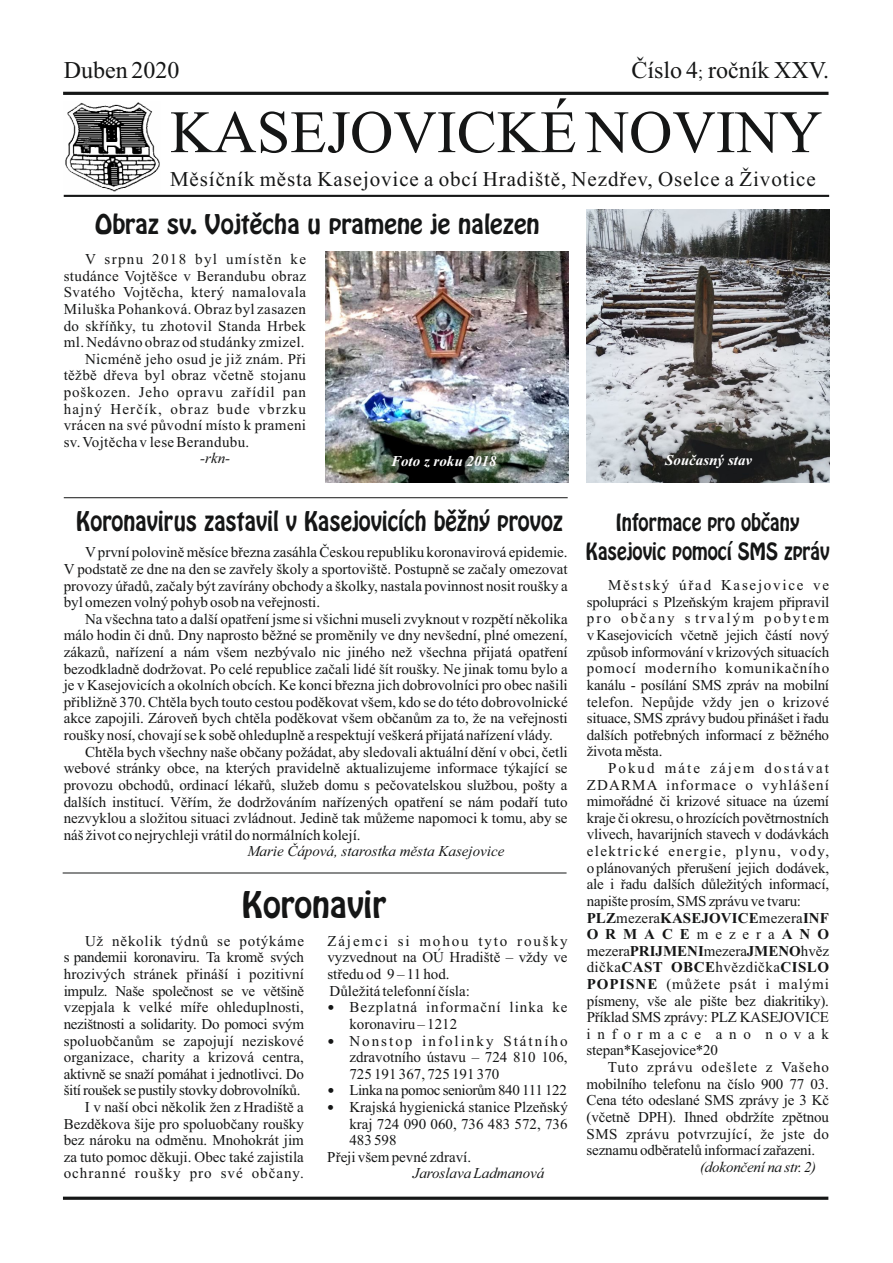
<style>
.page{position:relative;width:893px;height:1263px;background:#fff}
.page>*{position:absolute;margin:0;border:0;box-sizing:border-box;transform-origin:0 0}
.t1{font:60px "Times New Roman";color:#151616}
.t2{font:32.4px "Homeward Bound";color:#151616}
.t3{font:24px "Homeward Bound";color:#151616;scale:.91 1}
.t4{font:24px "Homeward Bound";color:#151616}
.t5{font:24px "Times New Roman";color:#151616}
.t6{font:21px "Times New Roman";letter-spacing:.04em;color:#151616}
.t7{font:21px/28.5px "Homeward Bound";color:#151616;text-align:center;scale:.88 1}
.t8{font:15px/16.6px "Times New Roman";color:#151616;text-align:justify}
.t9{font:15px "Times New Roman";letter-spacing:.025em;color:#151616}
.t10{font:italic 15px "Times New Roman";color:#151616}
.t11{font:15px "Times New Roman";letter-spacing:.035em;color:#151616}
.t12{font:15px "Times New Roman";letter-spacing:.055em;color:#151616}
.t13{font:15px "Times New Roman";letter-spacing:-.025em;color:#151616}
.t14{font:15px "Times New Roman";letter-spacing:.08em;color:#151616}
.t15{font:15px "Times New Roman";letter-spacing:.065em;color:#151616}
.t16{font:italic 700 15px "Times New Roman";color:#fff}
.t17{font:15px "Times New Roman";letter-spacing:.135em;color:#151616}
.t18{font:15px "Times New Roman";letter-spacing:.09em;color:#151616}
.s1{font-size:18px}
.s2{font-weight:700}
</style>
<div class="page">
<hr style="left:64px;top:195px;width:765px;height:2px;background:#151616">
<hr style="left:63px;top:92px;width:765px;height:3px;background:#151616">
<svg style="left:63px;top:1196px;width:765px;height:4px;background:#434444"></svg>
<img style="left:65px;top:102px;width:95px;height:90px">
<img style="left:325px;top:251px;width:244px;height:232px">
<img style="left:587px;top:209px;width:242px;height:274px">
<hr style="left:64px;top:497px;width:504px;height:1px;background:#151616">
<hr style="left:63px;top:872px;width:504px;height:1px;background:#151616">
<h3 class="t5" style="left:64px;top:61px;width:117px">Duben 2020</h3>
<h3 class="t5" style="left:632px;top:61px;width:199px">Číslo 4<span class="s1">;</span> ročník XXV.</h3>
<h1 class="t1" style="left:170px;top:111px;width:654px">KASEJOVICKÉ NOVINY</h1>
<h3 class="t6" style="left:170px;top:172px;width:647px">Měsíčník města Kasejovice a obcí Hradiště, Nezdřev, Oselce a Životice</h3>
<h3 class="t4" style="left:95px;top:215px;width:446px">Obraz sv. Vojtěcha u pramene je nalezen</h3>
<p class="t18" style="left:85px;top:254px;width:223px">V srpnu 2018 byl umístěn ke</p>
<p class="t9" style="left:64px;top:270px;width:244px">studánce Vojtěšce v Berandubu obraz</p>
<p class="t11" style="left:64px;top:287px;width:244px">Svatého Vojtěcha, který namalovala</p>
<p class="t9" style="left:64px;top:304px;width:244px">Miluška Pohanková. Obraz byl zasazen</p>
<p class="t9" style="left:64px;top:320px;width:244px">do skříňky, tu zhotovil Standa Hrbek</p>
<p class="t9" style="left:64px;top:337px;width:242px">ml. Nedávno obraz od studánky zmizel.</p>
<p class="t9" style="left:85px;top:353px;width:223px">Nicméně jeho osud je již znám. Při</p>
<p class="t9" style="left:64px;top:370px;width:244px">těžbě dřeva byl obraz včetně stojanu</p>
<p class="t12" style="left:64px;top:387px;width:244px">poškozen. Jeho opravu zařídil pan</p>
<p class="t14" style="left:64px;top:403px;width:244px">hajný Herčík, obraz bude vbrzku</p>
<p class="t9" style="left:64px;top:420px;width:244px">vrácen na své původní místo k prameni</p>
<p class="t9" style="left:64px;top:436px;width:187px">sv. Vojtěcha v lese Berandubu.</p>
<p class="t10" style="left:200px;top:453px;width:31px">-rkn-</p>
<p class="t16" style="left:391px;top:455px;width:107px">Foto z roku 2018</p>
<p class="t16" style="left:665px;top:455px;width:89px">Současný stav</p>
<h3 class="t3" style="left:76px;top:511px;width:536px">Koronavirus zastavil v Kasejovicích běžný provoz</h3>
<p class="t8" style="left:64px;top:545px;width:505px;text-indent:21px">Vprvní polovině měsíce března zasáhla Českou republiku koronavirová epidemie.<br>V podstatě ze dne na den se zavřely školy a sportoviště. Postupně se začaly omezovat provozy úřadů, začaly být zavírány obchody a školky, nastala povinnost nosit roušky a byl omezen volný pohyb osob na veřejnosti.</p>
<p class="t8" style="left:85px;top:612px;width:484px">Na všechna tato a další opatření jsme si všichni museli zvyknout v rozpětí několika</p>
<p class="t8" style="left:64px;top:628px;width:505px">málo hodin či dnů. Dny naprosto běžné se proměnily ve dny nevšední, plné omezení,</p>
<p class="t8" style="left:64px;top:645px;width:505px">zákazů, nařízení a nám všem nezbývalo nic jiného než všechna přijatá opatření</p>
<p class="t8" style="left:64px;top:662px;width:505px">bezodkladně dodržovat. Po celé republice začali lidé šít roušky. Ne jinak tomu bylo a</p>
<p class="t8" style="left:64px;top:678px;width:505px">je v Kasejovicích a okolních obcích. Ke konci března jich dobrovolníci pro obec našili</p>
<p class="t8" style="left:64px;top:695px;width:505px">přibližně 370. Chtěla bych touto cestou poděkovat všem, kdo se do této dobrovolnické</p>
<p class="t8" style="left:64px;top:711px;width:505px">akce zapojili. Zároveň bych chtěla poděkovat všem občanům za to, že na veřejnosti</p>
<p class="t8" style="left:64px;top:728px;width:491px">roušky nosí, chovají se k sobě ohleduplně a respektují veškerá přijatá nařízení vlády.</p>
<p class="t8" style="left:85px;top:745px;width:484px">Chtěla bych všechny naše občany požádat, aby sledovali aktuální dění v obci, četli</p>
<p class="t8" style="left:64px;top:761px;width:505px">webové stránky obce, na kterých pravidelně aktualizujeme informace týkající se</p>
<p class="t8" style="left:64px;top:778px;width:505px">provozu obchodů, ordinací lékařů, služeb domu s pečovatelskou službou, pošty a</p>
<p class="t8" style="left:64px;top:795px;width:505px">dalších institucí. Věřím, že dodržováním nařízených opatření se nám podaří tuto</p>
<p class="t8" style="left:64px;top:811px;width:505px">nezvyklou a složitou situaci zvládnout. Jedině tak můžeme napomoci k tomu, aby se</p>
<p class="t8" style="left:64px;top:828px;width:298px">náš život co nejrychleji vrátil do normálních kolejí.</p>
<p class="t10" style="left:247px;top:846px;width:259px">Marie Čápová, starostka města Kasejovice</p>
<h2 class="t2" style="left:242px;top:891px;width:146px">Koronavir</h2>
<p class="t8" style="left:64px;top:934px;width:242px;text-align:right">Už několik týdnů se potýkáme<br>s pandemii koronaviru. Ta kromě svých hrozivých stránek přináší i pozitivní impulz. Naše společnost se ve většině vzepjala k velké míře ohleduplnosti, nezištnosti a solidarity. Do pomoci svým spoluobčanům se zapojují neziskové organizace, charity a krizová centra, aktivně se snaží pomáhat i jednotlivci. Do šití roušek se pustily stovky dobrovolníků.<br>I v naší obci několik žen z Hradiště a Bezděkova šije pro spoluobčany roušky bez nároku na odměnu. Mnohokrát jim za tuto pomoc děkuji. Obec také zajistila ochranné roušky pro své občany.</p>
<p class="t8" style="left:327px;top:934px;width:242px;text-align:left">Zájemci si mohou tyto roušky vyzvednout na OÚ Hradiště – vždy ve středu od 9 – 11 hod.<br>Důležitá telefonní čísla:</p>
<p class="t15" style="left:349px;top:1002px;width:220px">Bezplatná informační linka ke</p>
<p class="t8" style="left:349px;top:1017px;width:109px">koronaviru – 1212</p>
<p class="t17" style="left:349px;top:1035px;width:220px">Nonstop infolinky Státního</p>
<p class="t8" style="left:349px;top:1050px;width:220px">zdravotního ústavu – 724 810 106,</p>
<p class="t8" style="left:349px;top:1067px;width:151px">725 191 367, 725 191 370</p>
<p class="t13" style="left:349px;top:1085px;width:219px">Linka na pomoc seniorům 840 111 122</p>
<p class="t8" style="left:349px;top:1100px;width:220px">Krajská hygienická stanice Plzeňský</p>
<p class="t8" style="left:349px;top:1117px;width:220px">kraj 724 090 060, 736 483 572, 736</p>
<p class="t8" style="left:349px;top:1133px;width:49px">483 598</p>
<p class="t8" style="left:327px;top:1150px;width:145px">Přeji všem pevné zdraví.</p>
<p class="t10" style="left:413px;top:1168px;width:133px">Jaroslava Ladmanová</p>
<h3 class="t7" style="left:586px;top:511px;width:278px">Informace pro občany<br>Kasejovic pomocí SMS zpráv</h3>
<p class="t8" style="left:587px;top:578px;width:244px;text-indent:21px">Městský úřad Kasejovice ve spolupráci s Plzeňským krajem připravil pro občany s trvalým pobytem vKasejovicích včetně jejich částí nový způsob informování v krizových situacích pomocí moderního komunikačního kanálu - posílání SMS zpráv na mobilní telefon. Nepůjde vždy jen o krizové situace, SMS zprávy budou přinášet i řadu dalších potřebných informací z běžného života města.</p>
<p class="t8" style="left:587px;top:761px;width:244px;text-align:left;text-indent:21px">Pokud máte zájem dostávat ZDARMA informace o vyhlášení mimořádné či krizové situace na území kraje či okresu, o hrozících povětrnostních vlivech, havarijních stavech v dodávkách elektrické energie, plynu, vody, o plánovaných přerušení jejich dodávek, ale i řadu dalších důležitých informací, napište prosím, SMS zprávu ve tvaru:<br><span class="s2">PLZ</span>mezera<span class="s2">KASEJOVICE</span>mezera<span class="s2">INF ORMACE</span>mezera<span class="s2">ANO </span>mezera<span class="s2">PRIJMENI</span>mezera<span class="s2">JMENO</span>hvěz dička<span class="s2">CAST OBCE</span>hvězdička<span class="s2">CISLO POPISNE</span> (můžete psát i malými písmeny, vše ale pište bez diakritiky).<br>Příklad SMS zprávy: PLZ KASEJOVICE informace ano novak stepan*Kasejovice*20</p>
<p class="t8" style="left:587px;top:1060px;width:244px;text-indent:21px">Tuto zprávu odešlete z Vašeho mobilního telefonu na číslo 900 77 03.<br>Cena této odeslané SMS zprávy je 3 Kč (včetně DPH). Ihned obdržíte zpětnou SMS zprávu potvrzující, že jste do seznamu odběratelů informací zařazeni.</p>
<p class="t10" style="left:700px;top:1161px;width:118px">(dokončení na str. 2)</p>
</div>
